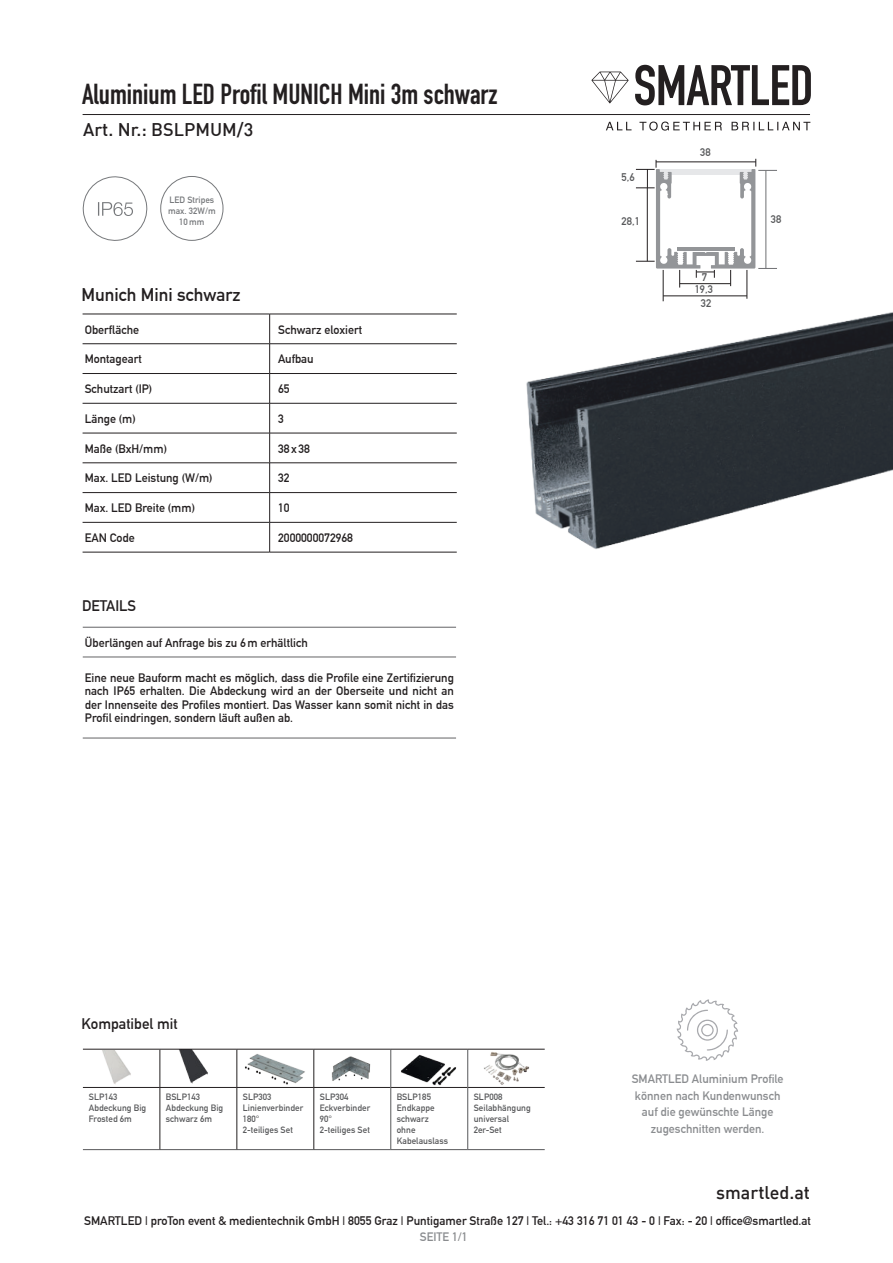
<style>
.page{position:relative;width:893px;height:1263px;background:#fff}
.page>*{position:absolute;margin:0;border:0;box-sizing:border-box;transform-origin:0 0}
.t1{font:700 28.5px "DIN Condensed";color:#231f20}
.t2{font:500 18px "DIN";color:#231f20}
.t3{font:700 18px "DIN Alternate";color:#231f20}
.t4{font:700 15px "DIN Alternate";color:#231f20}
.t5{font:700 12.15px "DIN Alternate";color:#231f20}
.t6{font:700 12px/13.5px "DIN Alternate";color:#231f20;text-align:justify}
.t7{font:700 12px/16.5px "DIN Alternate";color:#8a8c8f;text-align:center}
.t8{font:700 10.95px "DIN Alternate";letter-spacing:.005em;color:#57585a}
.t9{font:700 9px/10.8px "DIN Alternate";letter-spacing:.005em;color:#57585a}
.t10{font:700 9px/10.8px "DIN Alternate";color:#76787b;text-align:center}
</style>
<div class="page">
<hr style="left:83px;top:114px;width:727px;height:1px;background:#231f20">
<svg style="left:591px;top:72px;width:38px;height:31px"></svg>
<svg style="left:606px;top:122px;width:204px;height:9px"></svg>
<svg style="left:635px;top:65px;width:176px;height:40px"></svg>
<svg style="left:83px;top:315px;width:374px;height:88px"></svg>
<hr style="left:83px;top:403px;width:187px;height:1px;background:#231f20">
<hr style="left:270px;top:403px;width:187px;height:1px;background:#231f20">
<hr style="left:269px;top:403px;width:1px;height:30px;background:#231f20">
<hr style="left:83px;top:433px;width:187px;height:1px;background:#231f20">
<hr style="left:270px;top:433px;width:187px;height:1px;background:#231f20">
<hr style="left:269px;top:433px;width:1px;height:30px;background:#231f20">
<hr style="left:83px;top:463px;width:187px;height:1px;background:#231f20">
<hr style="left:270px;top:463px;width:187px;height:1px;background:#231f20">
<hr style="left:83px;top:492px;width:187px;height:1px;background:#231f20">
<hr style="left:270px;top:492px;width:187px;height:1px;background:#231f20">
<svg style="left:269px;top:463px;width:1px;height:59px"></svg>
<hr style="left:83px;top:522px;width:187px;height:1px;background:#231f20">
<hr style="left:270px;top:522px;width:187px;height:1px;background:#231f20">
<hr style="left:269px;top:522px;width:1px;height:30px;background:#231f20">
<hr style="left:83px;top:552px;width:187px;height:1px;background:#231f20">
<hr style="left:270px;top:552px;width:187px;height:1px;background:#231f20">
<hr style="left:83px;top:314px;width:187px;height:1px;background:#231f20">
<hr style="left:270px;top:314px;width:187px;height:1px;background:#231f20">
<img style="left:526px;top:299px;width:367px;height:250px">
<svg style="left:83px;top:656px;width:373px;height:82px"></svg>
<hr style="left:83px;top:627px;width:373px;height:1px;background:#636366">
<hr style="left:83px;top:657px;width:373px;height:1px;background:#636366">
<hr style="left:83px;top:738px;width:373px;height:1px;background:#636366">
<div style="left:160px;top:176px;width:63px;height:65px;border:1px solid #76787b;border-radius:50%"></div>
<hr style="left:663px;top:270px;width:1px;height:31px;background:#231f20">
<svg style="left:636px;top:159px;width:141px;height:140px"></svg>
<svg style="left:677px;top:999px;width:61px;height:62px"></svg>
<svg style="left:82px;top:176px;width:66px;height:65px"></svg>
<img style="left:102px;top:1050px;width:29px;height:34px">
<img style="left:179px;top:1050px;width:29px;height:34px">
<img style="left:244px;top:1054px;width:61px;height:31px">
<img style="left:331px;top:1056px;width:40px;height:25px">
<img style="left:401px;top:1054px;width:56px;height:32px">
<img style="left:484px;top:1052px;width:45px;height:33px">
<hr style="left:83px;top:1087px;width:77px;height:1px;background:#231f20">
<hr style="left:160px;top:1087px;width:77px;height:1px;background:#231f20">
<hr style="left:237px;top:1087px;width:77px;height:1px;background:#231f20">
<hr style="left:314px;top:1087px;width:77px;height:1px;background:#231f20">
<hr style="left:391px;top:1087px;width:77px;height:1px;background:#231f20">
<hr style="left:468px;top:1087px;width:77px;height:1px;background:#231f20">
<hr style="left:83px;top:1149px;width:77px;height:1px;background:#57585a">
<hr style="left:160px;top:1149px;width:77px;height:1px;background:#57585a">
<hr style="left:237px;top:1149px;width:77px;height:1px;background:#57585a">
<hr style="left:314px;top:1149px;width:77px;height:1px;background:#57585a">
<hr style="left:391px;top:1149px;width:77px;height:1px;background:#57585a">
<hr style="left:468px;top:1149px;width:77px;height:1px;background:#57585a">
<hr style="left:391px;top:1049px;width:1px;height:38px;background:#57585a">
<hr style="left:391px;top:1087px;width:1px;height:62px;background:#57585a">
<hr style="left:160px;top:1049px;width:1px;height:38px;background:#231f20">
<hr style="left:237px;top:1049px;width:1px;height:38px;background:#231f20">
<hr style="left:314px;top:1049px;width:1px;height:38px;background:#231f20">
<hr style="left:160px;top:1088px;width:1px;height:61px;background:#231f20">
<hr style="left:237px;top:1088px;width:1px;height:61px;background:#231f20">
<hr style="left:314px;top:1088px;width:1px;height:61px;background:#231f20">
<hr style="left:467px;top:1049px;width:1px;height:38px;background:#57585a">
<hr style="left:467px;top:1087px;width:1px;height:62px;background:#57585a">
<hr style="left:83px;top:1049px;width:77px;height:1px;background:#231f20">
<hr style="left:160px;top:1049px;width:77px;height:1px;background:#231f20">
<hr style="left:237px;top:1049px;width:77px;height:1px;background:#231f20">
<hr style="left:314px;top:1049px;width:77px;height:1px;background:#231f20">
<hr style="left:391px;top:1049px;width:77px;height:1px;background:#231f20">
<hr style="left:468px;top:1049px;width:77px;height:1px;background:#231f20">
<h1 class="t1" style="left:82px;top:75px;width:417px">Aluminium LED Profil MUNICH Mini 3m schwarz</h1>
<h2 class="t2" style="left:83px;top:120px;width:172px">Art. Nr.: BSLPMUM/3</h2>
<p class="t10" style="left:168px;top:196px;width:49px">LED Stripes max. 32W/m<br>10 mm</p>
<h2 class="t3" style="left:82px;top:288px;width:160px">Munich Mini schwarz</h2>
<p class="t6" style="left:85px;top:324px;width:56px">Oberfläche</p>
<p class="t6" style="left:278px;top:324px;width:85px">Schwarz eloxiert</p>
<p class="t6" style="left:85px;top:353px;width:59px">Montageart</p>
<p class="t6" style="left:278px;top:353px;width:37px">Aufbau</p>
<p class="t6" style="left:85px;top:383px;width:69px">Schutzart (IP)</p>
<p class="t6" style="left:278px;top:383px;width:13px">65</p>
<p class="t6" style="left:85px;top:413px;width:53px">Länge (m)</p>
<p class="t6" style="left:278px;top:413px;width:7px">3</p>
<p class="t6" style="left:85px;top:443px;width:84px">Maße (BxH/mm)</p>
<p class="t6" style="left:278px;top:443px;width:33px">38 x 38</p>
<p class="t6" style="left:85px;top:472px;width:129px">Max. LED Leistung (W/m)</p>
<p class="t6" style="left:278px;top:472px;width:13px">32</p>
<p class="t6" style="left:85px;top:502px;width:112px">Max. LED Breite (mm)</p>
<p class="t6" style="left:278px;top:502px;width:13px">10</p>
<p class="t6" style="left:85px;top:532px;width:51px">EAN Code</p>
<p class="t6" style="left:278px;top:532px;width:76px">2000000072968</p>
<p class="t4" style="left:82px;top:600px;width:56px">DETAILS</p>
<p class="t6" style="left:85px;top:637px;width:224px">Überlängen auf Anfrage bis zu 6 m erhältlich</p>
<p class="t6" style="left:85px;top:672px;width:371px">Eine neue Bauform macht es möglich, dass die Profile eine Zertifizierung nach IP65 erhalten. Die Abdeckung wird an der Oberseite und nicht an der Innenseite des Profiles montiert. Das Wasser kann somit nicht in das Profil eindringen, sondern läuft außen ab.</p>
<p class="t8" style="left:621px;top:173px;width:15px">5,6</p>
<p class="t8" style="left:621px;top:218px;width:20px">28,1</p>
<p class="t8" style="left:700px;top:148px;width:12px">38</p>
<p class="t8" style="left:702px;top:273px;width:7px">7</p>
<p class="t8" style="left:695px;top:285px;width:20px">19,3</p>
<p class="t8" style="left:701px;top:299px;width:12px">32</p>
<p class="t8" style="left:771px;top:215px;width:12px">38</p>
<p class="t4" style="left:82px;top:1018px;width:97px">Kompatibel mit</p>
<p class="t9" style="left:89px;top:1093px;width:59px">SLP143<br>Abdeckung Big<br>Frosted 6m</p>
<p class="t9" style="left:166px;top:1093px;width:59px">BSLP143<br>Abdeckung Big schwarz 6m</p>
<p class="t9" style="left:243px;top:1093px;width:62px">SLP303<br>Linienverbinder<br>180°<br>2-teiliges Set</p>
<p class="t9" style="left:320px;top:1093px;width:52px">SLP304<br>Eckverbinder<br>90°<br>2-teiliges Set</p>
<p class="t9" style="left:397px;top:1093px;width:53px">BSLP185<br>Endkappe schwarz ohne<br>Kabelauslass</p>
<p class="t9" style="left:474px;top:1093px;width:59px">SLP008<br>Seilabhängung universal<br>2er-Set</p>
<p class="t7" style="left:632px;top:1072px;width:153px">SMARTLED Aluminium Profile können nach Kundenwunsch auf die gewünschte Länge zugeschnitten werden.</p>
<h2 class="t2" style="left:716px;top:1182px;width:95px">smartled.at</h2>
<p class="t5" style="left:84px;top:1216px;width:728px">SMARTLED | proTon event &amp; medientechnik GmbH | 8055 Graz | Puntigamer Straße 127 | Tel.: +43 316 71 01 43 - 0 | Fax: - 20 | office@smartled.at</p>
<p class="t7" style="left:420px;top:1230px;width:49px">SEITE 1/1</p>
</div>
